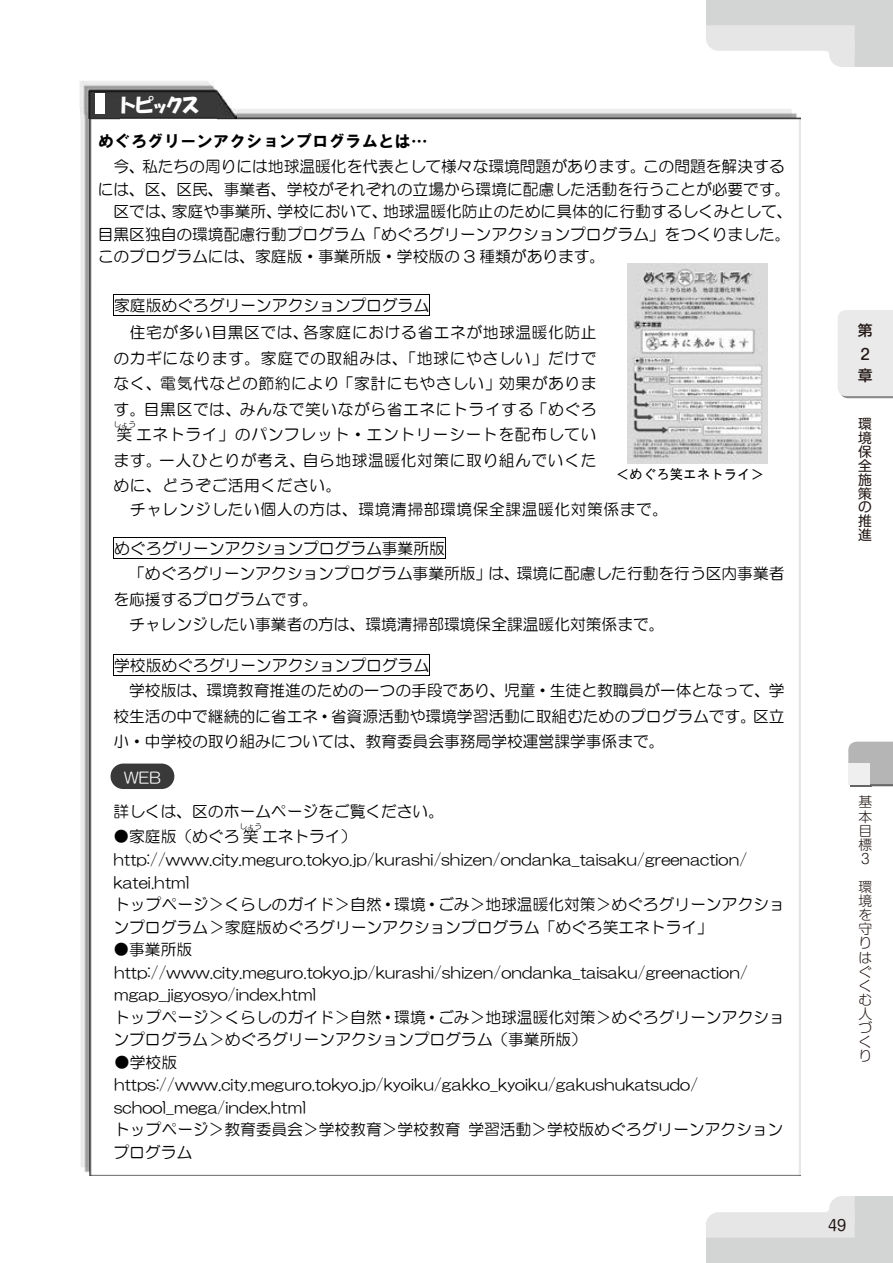
<style>
.page{position:relative;width:893px;height:1263px;background:#fff}
.page>*{position:absolute;margin:0;border:0;box-sizing:border-box;transform-origin:0 0}
.t1{font:19.5px "HGP Soei Kakupoptai";color:#fff}
.t2{font:16.5px "HGS Soei Kakugothic UB";color:#000}
.t3{font:15.75px/22.5px "HG Maru Gothic MPRO";color:#000}
.t4{font:15.75px/25.5px "HG Maru Gothic MPRO";letter-spacing:.04em;color:#000}
.t5{font:15.75px/27.5px "HG Maru Gothic MPRO";letter-spacing:.035em;color:#000}
.t6{font:15px "HG Maru Gothic MPRO";color:#fff}
.t7{font:500 14.85px "Shin M Go Pro";color:#231916}
.t8{font:14.85px "Shin M Go Pr 6 N";color:#231916}
.t9{font:300 13.8px "Shin M Go Pro";color:#231916}
.t10{font:13.8px/13.8px "Shin M Go Pro";color:#231916;text-align:justify}
.t11{font:13.5px "MS Gothic";color:#000}
.t12{font:7.5px "HG Maru Gothic MPRO";color:#000}
</style>
<div class="page">
<div style="left:706px;top:0;width:187px;height:67px;background:#d3d4d4"></div>
<svg style="left:706px;top:25px;width:149px;height:42px;background:#eee"></svg>
<div style="left:706px;top:1196px;width:187px;height:67px;background:#d3d4d4"></div>
<svg style="left:706px;top:1196px;width:149px;height:42px;background:#eee"></svg>
<svg style="left:848px;top:742px;width:45px;height:44px;background:#b3b3b4"></svg>
<div style="left:848px;top:763px;width:22px;height:21px;background:#efeff0"></div>
<div style="left:838px;top:310px;width:55px;height:88px;background:#eaeaea"></div>
<img style="left:81px;top:109px;width:719px;height:1066px">
<img style="left:80px;top:81px;width:157px;height:37px">
<div style="left:95px;top:93px;width:9px;height:21px;background:#fff"></div>
<img style="left:121px;top:94px;width:96px;height:27px">
<hr style="left:113px;top:294px;width:317px;height:1px;background:#000">
<svg style="left:113px;top:295px;width:1px;height:20px"></svg>
<hr style="left:113px;top:315px;width:317px;height:1px;background:#000">
<svg style="left:429px;top:295px;width:1px;height:20px"></svg>
<hr style="left:113px;top:537px;width:333px;height:1px;background:#000">
<svg style="left:113px;top:538px;width:1px;height:20px"></svg>
<hr style="left:113px;top:558px;width:333px;height:1px;background:#000">
<svg style="left:445px;top:538px;width:1px;height:20px"></svg>
<hr style="left:113px;top:654px;width:317px;height:1px;background:#000">
<svg style="left:113px;top:655px;width:1px;height:20px"></svg>
<hr style="left:113px;top:675px;width:317px;height:1px;background:#000">
<svg style="left:429px;top:655px;width:1px;height:20px"></svg>
<div style="left:111px;top:763px;width:63px;height:26px;background:#393939;border-radius:13px"></div>
<img style="left:627px;top:264px;width:141px;height:199px">
<p class="t1" style="left:121px;top:95px;width:80px">トピックス</p>
<p class="t2" style="left:98px;top:133px;width:331px">めぐろグリーンアクションプログラムとは…</p>
<p class="t3" style="left:113px;top:155px;width:673px">今、私たちの周りには地球温暖化を代表として様々な環境問題があります。この問題を解決する</p>
<p class="t3" style="left:98px;top:178px;width:694px">には、区、区民、事業者、学校がそれぞれの立場から環境に配慮した活動を行うことが必要です。</p>
<p class="t3" style="left:114px;top:200px;width:680px">区では、家庭や事業所、学校において、地球温暖化防止のために具体的に行動するしくみとして、</p>
<p class="t3" style="left:98px;top:223px;width:694px">目黒区独自の環境配慮行動プログラム「めぐろグリーンアクションプログラム」をつくりました。</p>
<p class="t3" style="left:98px;top:245px;width:509px">このプログラムには、家庭版・事業所版・学校版の 3 種類があります。</p>
<p class="t5" style="left:130px;top:291px;width:468px;text-indent:-16px">家庭版めぐろグリーンアクションプログラム<br>住宅が多い目黒区では、各家庭における省エネが地球温暖化防止</p>
<p class="t3" style="left:113px;top:345px;width:485px;line-height:25.5px;text-align:justify">のカギになります。家庭での取組みは、「地球にやさしい」だけでなく、電気代などの節約により「家計にもやさしい」効果があります。目黒区では、みんなで笑いながら省エネにトライする「めぐろ笑エネトライ」のパンフレット・エントリーシートを配布してい</p>
<p class="t12" style="left:113px;top:420px;width:24px">しょう</p>
<p class="t4" style="left:113px;top:447px;width:484px">ます。一人ひとりが考え、自ら地球温暖化対策に取り組んでいくために、どうぞご活用ください。</p>
<p class="t4" style="left:130px;top:497px;width:540px">チャレンジしたい個人の方は、環境清掃部環境保全課温暖化対策係まで。</p>
<p class="t3" style="left:114px;top:537px;width:332px">めぐろグリーンアクションプログラム事業所版</p>
<p class="t3" style="left:129px;top:562px;width:657px">「めぐろグリーンアクションプログラム事業所版」は、環境に配慮した行動を行う区内事業者</p>
<p class="t3" style="left:113px;top:588px;width:206px">を応援するプログラムです。</p>
<p class="t3" style="left:129px;top:613px;width:537px">チャレンジしたい事業者の方は、環境清掃部環境保全課温暖化対策係まで。</p>
<p class="t3" style="left:114px;top:654px;width:316px">学校版めぐろグリーンアクションプログラム</p>
<p class="t3" style="left:129px;top:679px;width:657px">学校版は、環境教育推進のための一つの手段であり、児童・生徒と教職員が一体となって、学</p>
<p class="t3" style="left:113px;top:705px;width:673px">校生活の中で継続的に省エネ・省資源活動や環境学習活動に取組むためのプログラムです。区立</p>
<p class="t3" style="left:113px;top:730px;width:553px">小・中学校の取り組みについては、教育委員会事務局学校運営課学事係まで。</p>
<p class="t11" style="left:616px;top:467px;width:150px">＜めぐろ笑エネトライ＞</p>
<p class="t6" style="left:124px;top:770px;width:38px">WEB</p>
<p class="t3" style="left:113px;top:800px;width:332px">詳しくは、区のホームページをご覧ください。</p>
<p class="t3" style="left:113px;top:825px;width:244px">●家庭版（めぐろ笑エネトライ）</p>
<p class="t12" style="left:239px;top:822px;width:24px">しょう</p>
<p class="t3" style="left:113px;top:848px;width:673px">http://www.city.meguro.tokyo.jp/kurashi/shizen/ondanka_taisaku/greenaction/ katei.html<br>トップページ＞くらしのガイド＞自然・環境・ごみ＞地球温暖化対策＞めぐろグリーンアクションプログラム＞家庭版めぐろグリーンアクションプログラム「めぐろ笑エネトライ」</p>
<p class="t3" style="left:113px;top:938px;width:673px">●事業所版http://www.city.meguro.tokyo.jp/kurashi/shizen/ondanka_taisaku/greenaction/ mgap_jigyosyo/index.html<br>トップページ＞くらしのガイド＞自然・環境・ごみ＞地球温暖化対策＞めぐろグリーンアクションプログラム＞めぐろグリーンアクションプログラム（事業所版）</p>
<p class="t3" style="left:113px;top:1051px;width:671px">●学校版<br>https://www.city.meguro.tokyo.jp/kyoiku/gakko_kyoiku/gakushukatsudo/ school_mega/index.html<br>トップページ＞教育委員会＞学校教育＞学校教育 学習活動＞学校版めぐろグリーンアクションプログラム</p>
<p class="t7" style="left:858px;top:319px;width:16px">第</p>
<p class="t7" style="left:858px;top:342px;width:16px">２</p>
<p class="t7" style="left:858px;top:363px;width:16px">章</p>
<p class="t10" style="left:858px;top:416px;width:15px">環境保全施策の推進</p>
<p class="t9" style="left:858px;top:791px;width:15px">基</p>
<p class="t9" style="left:858px;top:805px;width:15px">本</p>
<p class="t9" style="left:858px;top:819px;width:15px">目</p>
<p class="t9" style="left:858px;top:833px;width:15px">標</p>
<p class="t9" style="left:858px;top:848px;width:15px">３</p>
<p class="t9" style="left:858px;top:876px;width:15px">環</p>
<p class="t9" style="left:858px;top:890px;width:15px">境</p>
<p class="t9" style="left:858px;top:904px;width:15px">を</p>
<p class="t9" style="left:858px;top:918px;width:15px">守</p>
<p class="t9" style="left:858px;top:932px;width:15px">り</p>
<p class="t9" style="left:858px;top:946px;width:15px">は</p>
<p class="t9" style="left:858px;top:960px;width:15px">ぐ</p>
<p class="t9" style="left:858px;top:974px;width:15px">く</p>
<p class="t9" style="left:858px;top:988px;width:15px">む</p>
<p class="t9" style="left:858px;top:1003px;width:15px">人</p>
<p class="t9" style="left:858px;top:1017px;width:15px">づ</p>
<p class="t9" style="left:858px;top:1031px;width:15px">く</p>
<p class="t9" style="left:858px;top:1045px;width:15px">り</p>
<p class="t8" style="left:828px;top:1213px;width:20px">49</p>
</div>
